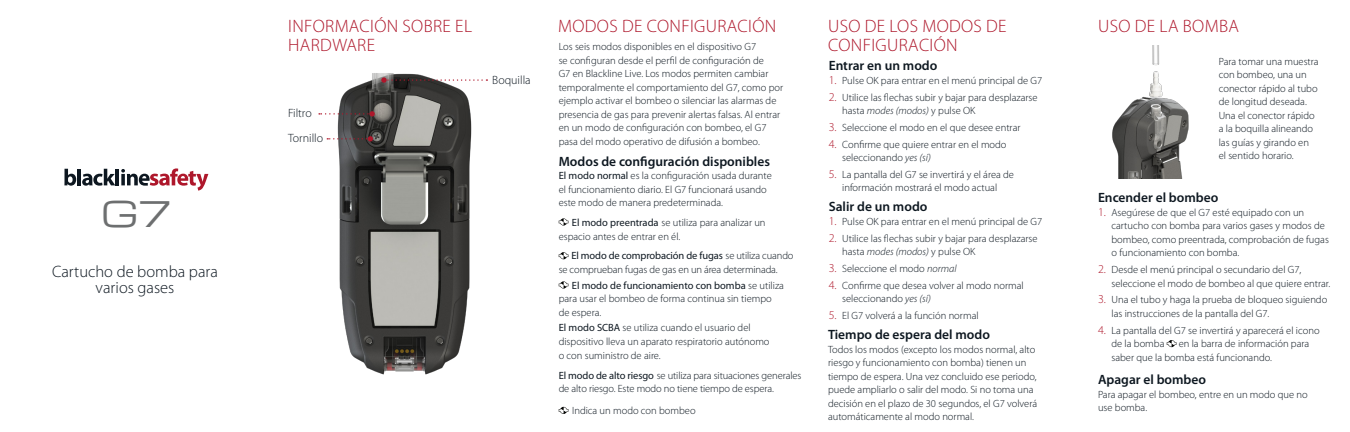
<style>
.page{position:relative;width:1350px;height:432px;background:#fff}
.page>*{position:absolute;margin:0;border:0;box-sizing:border-box;transform-origin:0 0}
.t1{font:34.5px "Michroma";color:#6d6f70}
.HEADING_3_-_LIGHT_12{font:300 18px/19.5px "Myriad Pro";letter-spacing:.02em;color:#ae172b}
.BODY_COPY_-_LIGHT_11{font:300 16.5px/16.5px "Myriad Pro";color:#0d1720;text-align:center}
.SUBHEAD_-_SEMIBOLD_9{font:600 13.5px "Myriad Pro";color:#0d1720}
.BODY_COPY_-_LIGHT_11-2{font:300 12px "Myriad Pro";color:#0d1720}
.BODY_COPY_-_LIGHT_9{font:300 10.5px/13.5px "Myriad Pro";color:#0d1720}
.SUBHEAD_-_SEMIBOLD_9-2{font:300 10.5px/13.5px "Myriad Pro";color:#0d1720}
.s1{font-weight:400}
.s2{font-size:12px;color:#ae172b}
.s3{font-style:italic}
</style>
<div class="page">
<img style="left:318px;top:73px;width:170px;height:302px">
<svg style="left:64px;top:169px;width:12px;height:17px"></svg>
<hr style="left:77px;top:169px;width:4px;height:16px;background:#0d1720">
<svg style="left:82px;top:169px;width:33px;height:17px"></svg>
<hr style="left:116px;top:169px;width:3px;height:16px;background:#0d1720">
<svg style="left:121px;top:168px;width:87px;height:23px"></svg>
<svg style="left:559px;top:218px;width:9px;height:8px"></svg>
<svg style="left:559px;top:252px;width:9px;height:7px"></svg>
<svg style="left:559px;top:281px;width:9px;height:8px"></svg>
<svg style="left:1167px;top:340px;width:9px;height:7px"></svg>
<svg style="left:559px;top:407px;width:9px;height:7px"></svg>
<img style="left:1112px;top:45px;width:77px;height:133px">
<svg style="left:381px;top:77px;width:106px;height:6px"></svg>
<svg style="left:319px;top:111px;width:56px;height:6px"></svg>
<svg style="left:327px;top:136px;width:46px;height:5px"></svg>
<p class="t1" style="left:101px;top:195px;width:71px">G7</p>
<p class="BODY_COPY_-_LIGHT_11" style="left:52px;top:263px;width:167px">Cartucho de bomba para varios gases</p>
<p class="HEADING_3_-_LIGHT_12" style="left:288px;top:16px;width:185px">INFORMACIÓN SOBRE EL</p>
<p class="HEADING_3_-_LIGHT_12" style="left:558px;top:16px;width:220px">MODOS DE CONFIGURACIÓN</p>
<p class="HEADING_3_-_LIGHT_12" style="left:288px;top:35px;width:88px">HARDWARE</p>
<p class="BODY_COPY_-_LIGHT_9" style="left:559px;top:40px;width:226px">Los seis modos disponibles en el dispositivo G7<br>se configuran desde el perfil de configuración de<br>G7 en Blackline Live. Los modos permiten cambiar temporalmente el comportamiento del G7, como por ejemplo activar el bombeo o silenciar las alarmas de presencia de gas para prevenir alertas falsas. Al entrar en un modo de configuración con bombeo, el G7 pasa del modo operativo de difusión a bombeo.</p>
<p class="SUBHEAD_-_SEMIBOLD_9" style="left:559px;top:152px;width:213px">Modos de configuración disponibles</p>
<p class="BODY_COPY_-_LIGHT_9" style="left:559px;top:169px;width:215px"><span class="s1">El modo normal</span> es la configuración usada durante el funcionamiento diario. El G7 funcionará usando este modo de manera predeterminada.</p>
<p class="BODY_COPY_-_LIGHT_9" style="left:559px;top:215px;width:208px;line-height:14.2px;text-indent:13px"><span class="s1">El modo preentrada</span> se utiliza para analizar un espacio antes de entrar en él.</p>
<p class="BODY_COPY_-_LIGHT_9" style="left:559px;top:249px;width:236px;text-indent:13px"><span class="s1">El modo de comprobación de fugas</span> se utiliza cuando se comprueban fugas de gas en un área determinada.</p>
<p class="BODY_COPY_-_LIGHT_9" style="left:559px;top:278px;width:227px;text-indent:13px"><span class="s1">El modo de funcionamiento con bomba</span> se utiliza para usar el bombeo de forma continua sin tiempo de espera.</p>
<p class="BODY_COPY_-_LIGHT_9" style="left:559px;top:321px;width:212px"><span class="s1">El modo SCBA</span> se utiliza cuando el usuario del dispositivo lleva un aparato respiratorio autónomo o con suministro de aire.</p>
<p class="BODY_COPY_-_LIGHT_9" style="left:559px;top:368px;width:244px"><span class="s1">El modo de alto riesgo</span> se utiliza para situaciones generales de alto riesgo. Este modo no tiene tiempo de espera.</p>
<p class="BODY_COPY_-_LIGHT_11-2" style="left:492px;top:73px;width:40px">Boquilla</p>
<p class="BODY_COPY_-_LIGHT_11-2" style="left:288px;top:106px;width:25px">Filtro</p>
<p class="BODY_COPY_-_LIGHT_11-2" style="left:288px;top:131px;width:37px">Tornillo</p>
<p class="BODY_COPY_-_LIGHT_9" style="left:572px;top:404px;width:125px">Indica un modo con bombeo</p>
<p class="HEADING_3_-_LIGHT_12" style="left:828px;top:16px;width:180px">USO DE LOS MODOS DE<br>CONFIGURACIÓN</p>
<p class="HEADING_3_-_LIGHT_12" style="left:1098px;top:16px;width:142px">USO DE LA BOMBA</p>
<p class="SUBHEAD_-_SEMIBOLD_9" style="left:829px;top:57px;width:110px">Entrar en un modo</p>
<p class="BODY_COPY_-_LIGHT_9" style="left:829px;top:73px;width:215px"><span class="s2">1.</span> Pulse OK para entrar en el menú principal de G7</p>
<p class="BODY_COPY_-_LIGHT_9" style="left:842px;top:90px;width:197px;text-indent:-14px"><span class="s2">2.</span> Utilice las flechas subir y bajar para desplazarse hasta <span class="s3">modes (modos)</span> y pulse OK</p>
<p class="BODY_COPY_-_LIGHT_9" style="left:829px;top:120px;width:193px"><span class="s2">3.</span> Seleccione el modo en el que desee entrar</p>
<p class="BODY_COPY_-_LIGHT_9" style="left:842px;top:137px;width:166px;text-indent:-14px"><span class="s2">4.</span> Confirme que quiere entrar en el modo seleccionando <span class="s3">yes (sí)</span></p>
<p class="BODY_COPY_-_LIGHT_9" style="left:829px;top:167px;width:187px;text-align:center"><span class="s2">5.</span> La pantalla del G7 se invertirá y el área de información mostrará el modo actual</p>
<p class="SUBHEAD_-_SEMIBOLD_9" style="left:829px;top:198px;width:100px">Salir de un modo</p>
<p class="BODY_COPY_-_LIGHT_9" style="left:829px;top:215px;width:215px"><span class="s2">1.</span> Pulse OK para entrar en el menú principal de G7</p>
<p class="BODY_COPY_-_LIGHT_9" style="left:842px;top:231px;width:197px;text-indent:-14px"><span class="s2">2.</span> Utilice las flechas subir y bajar para desplazarse hasta <span class="s3">modes (modos)</span> y pulse OK</p>
<p class="BODY_COPY_-_LIGHT_9" style="left:829px;top:262px;width:129px"><span class="s2">3.</span> Seleccione el modo <span class="s3">normal</span></p>
<p class="BODY_COPY_-_LIGHT_9" style="left:842px;top:278px;width:183px;text-indent:-14px"><span class="s2">4.</span> Confirme que desea volver al modo normal seleccionando <span class="s3">yes (sí)</span></p>
<p class="BODY_COPY_-_LIGHT_9" style="left:829px;top:309px;width:151px"><span class="s2">5.</span> El G7 volverá a la función normal</p>
<p class="SUBHEAD_-_SEMIBOLD_9" style="left:828px;top:326px;width:164px">Tiempo de espera del modo</p>
<p class="BODY_COPY_-_LIGHT_9" style="left:828px;top:342px;width:211px">Todos los modos (excepto los modos normal, alto riesgo y funcionamiento con bomba) tienen un tiempo de espera. Una vez concluido ese periodo, puede ampliarlo o salir del modo. Si no toma una decisión en el plazo de 30 segundos, el G7 volverá automáticamente al modo normal.</p>
<p class="BODY_COPY_-_LIGHT_9" style="left:1219px;top:54px;width:101px">Para tomar una muestra con bombeo, una un conector rápido al tubo de longitud deseada.<br>Una el conector rápido a la boquilla alineando las guías y girando en el sentido horario.</p>
<p class="SUBHEAD_-_SEMIBOLD_9" style="left:1098px;top:189px;width:122px">Encender el bombeo</p>
<p class="BODY_COPY_-_LIGHT_9" style="left:1112px;top:206px;width:219px;text-indent:-14px"><span class="s2">1.</span> Asegúrese de que el G7 esté equipado con un cartucho con bomba para varios gases y modos de bombeo, como preentrada, comprobación de fugas o funcionamiento con bomba.</p>
<p class="BODY_COPY_-_LIGHT_9" style="left:1112px;top:263px;width:220px;text-indent:-14px"><span class="s2">2.</span> Desde el menú principal o secundario del G7, seleccione el modo de bombeo al que quiere entrar.</p>
<p class="BODY_COPY_-_LIGHT_9" style="left:1112px;top:293px;width:217px;text-indent:-14px"><span class="s2">3.</span> Una el tubo y haga la prueba de bloqueo siguiendo las instrucciones de la pantalla del G7.</p>
<p class="BODY_COPY_-_LIGHT_9" style="left:1112px;top:323px;width:210px;text-indent:-14px"><span class="s2">4.</span> La pantalla del G7 se invertirá y aparecerá el icono de la bomba</p>
<p class="BODY_COPY_-_LIGHT_9" style="left:1112px;top:337px;width:199px;text-indent:67px">en la barra de información para saber que la bomba está funcionando.</p>
<p class="SUBHEAD_-_SEMIBOLD_9" style="left:1098px;top:371px;width:110px">Apagar el bombeo</p>
<p class="SUBHEAD_-_SEMIBOLD_9-2" style="left:1098px;top:387px;width:211px">Para apagar el bombeo, entre en un modo que no use bomba.</p>
</div>
